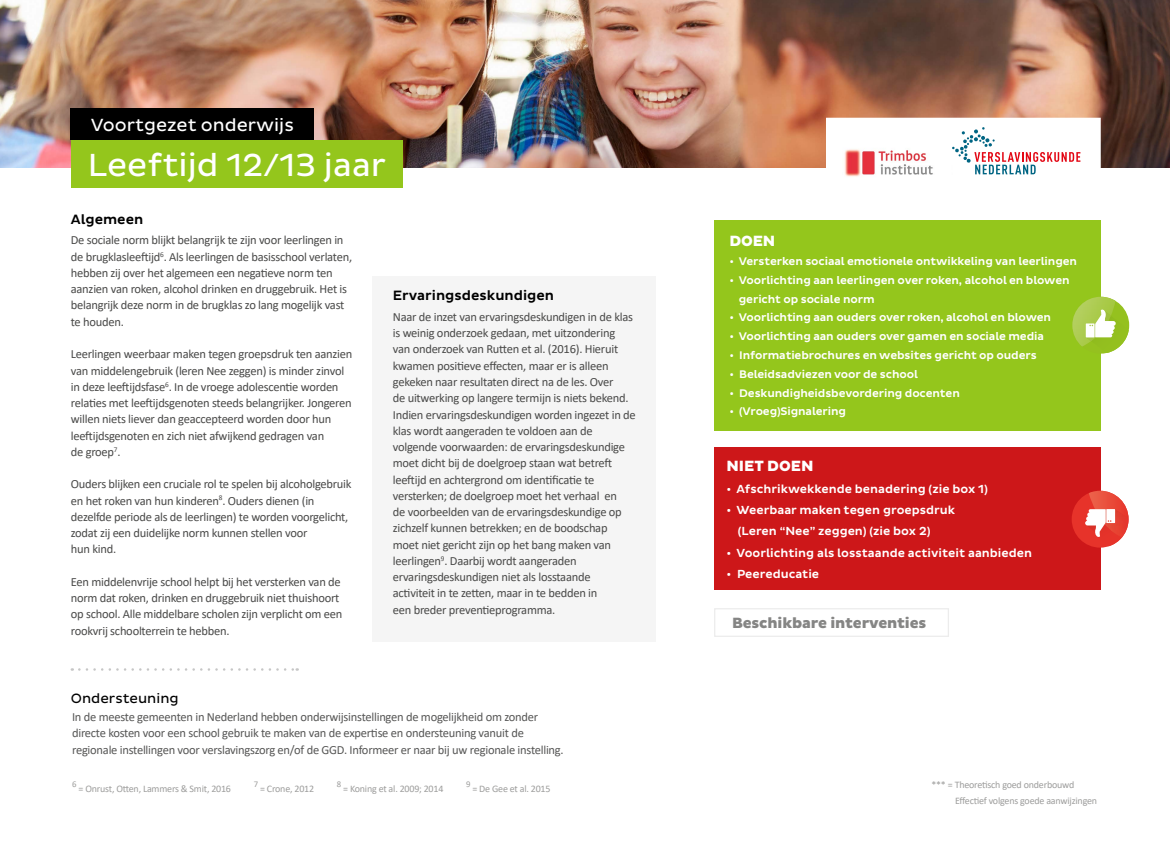
<style>
.page{position:relative;width:1170px;height:851px;background:#fff}
.page>*{position:absolute;margin:0;border:0;box-sizing:border-box;transform-origin:0 0}
.t1{font:32.5px "Pluto Sans";color:#fff}
.t2{font:17.88px "Pluto Sans";color:#fff}
.Doen{font:800 15.12px "Pluto Sans";letter-spacing:-.01em;color:#858584}
.t3{font:800 15.12px "Pluto Sans";color:#fff}
.t4{font:500 13.75px "Pluto Sans";color:#000}
.t5{font:13.75px "Pluto Sans";color:#000}
.t6{font:12.5px/16.2px "Calibri";letter-spacing:-.02em;color:#4a4a49}
.t7{font:12.5px "Calibri";letter-spacing:-.02em;color:#575756}
.Niet_doen{font:500 11.88px "Pluto Sans";color:#fff}
.Doen-2{font:500 11.25px/18.8px "Pluto Sans";letter-spacing:-.01em;color:#fff}
.t8{font:10px "Calibri";letter-spacing:-.02em;color:#9d9d9c}
.t9{font:8.75px "Calibri";color:#9d9d9c}
</style>
<div class="page">
<img style="left:0;top:0;width:1169px;height:167px">
<div style="left:71px;top:140px;width:331px;height:48px;background:#94c61c"></div>
<div style="left:71px;top:109px;width:243px;height:31px;background:#000"></div>
<svg style="left:79px;top:668px;width:219px;height:2px"></svg>
<div style="left:714px;top:447px;width:386px;height:143px;background:#cd1719"></div>
<div style="left:1071px;top:490px;width:57px;height:57px;background:#e7332a;border-radius:50%"></div>
<img style="left:1087px;top:538px;width:34px;height:8px">
<img style="left:1088px;top:490px;width:39px;height:19px">
<img style="left:1114px;top:509px;width:14px;height:28px">
<svg style="left:1085px;top:509px;width:29px;height:28px"></svg>
<div style="left:714px;top:220px;width:386px;height:210px;background:#94c61c"></div>
<div style="left:1072px;top:297px;width:57px;height:56px;background:#95c11f;border-radius:50%"></div>
<img style="left:1106px;top:316px;width:22px;height:37px">
<img style="left:1072px;top:297px;width:43px;height:49px">
<img style="left:1085px;top:337px;width:25px;height:4px">
<svg style="left:1085px;top:309px;width:30px;height:28px"></svg>
<div style="left:372px;top:276px;width:284px;height:366px;background:#f5f5f5"></div>
<div style="left:826px;top:118px;width:273px;height:66px;background:#fff"></div>
<svg style="left:952px;top:127px;width:128px;height:47px"></svg>
<img style="left:844px;top:149px;width:89px;height:28px">
<div style="left:714px;top:608px;width:234px;height:28px;border:1px solid #ececec"></div>
<p class="t2" style="left:91px;top:115px;width:204px">Voortgezet onderwijs</p>
<p class="t1" style="left:88px;top:146px;width:300px">Leeftijd 12/13 jaar</p>
<p class="t4" style="left:71px;top:212px;width:74px">Algemeen</p>
<p class="t6" style="left:71px;top:232px;width:283px">De sociale norm blijkt belangrijk te zijn voor leerlingen in de brugklasleeftijd<sup>6</sup>. Als leerlingen de basisschool verlaten, hebben zij over het algemeen een negatieve norm ten aanzien van roken, alcohol drinken en druggebruik. Het is</p>
<p class="t6" style="left:71px;top:297px;width:275px">belangrijk deze norm in de brugklas zo lang mogelijk vast te houden.</p>
<p class="t6" style="left:71px;top:345px;width:283px">Leerlingen weerbaar maken tegen groepsdruk ten aanzien van middelengebruik (leren Nee zeggen) is minder zinvol in deze leeftijdsfase<sup>6</sup>. In de vroege adolescentie worden relaties met leeftijdsgenoten steeds belangrijker. Jongeren willen niets liever dan geaccepteerd worden door hun leeftijdsgenoten en zich niet afwijkend gedragen van</p>
<p class="t6" style="left:71px;top:443px;width:51px">de groep<sup>7</sup>.</p>
<p class="t6" style="left:71px;top:475px;width:282px">Ouders blijken een cruciale rol te spelen bij alcoholgebruik en het roken van hun kinderen<sup>8</sup>. Ouders dienen (in</p>
<p class="t6" style="left:71px;top:508px;width:279px">dezelfde periode als de leerlingen) te worden voorgelicht, zodat zij een duidelijke norm kunnen stellen voor</p>
<p class="t6" style="left:71px;top:540px;width:47px">hun kind.</p>
<p class="t6" style="left:71px;top:573px;width:273px">Een middelenvrije school helpt bij het versterken van de norm dat roken, drinken en druggebruik niet thuishoort op school. Alle middelbare scholen zijn verplicht om een rookvrij schoolterrein te hebben.</p>
<p class="t5" style="left:71px;top:690px;width:109px">Ondersteuning</p>
<p class="t4" style="left:393px;top:287px;width:163px">Ervaringsdeskundigen</p>
<p class="t6" style="left:393px;top:308px;width:242px">Naar de inzet van ervaringsdeskundigen in de klas is weinig onderzoek gedaan, met uitzondering</p>
<p class="t6" style="left:393px;top:341px;width:227px">van onderzoek van Rutten et al. (2016). Hieruit kwamen positieve effecten, maar er is alleen</p>
<p class="t6" style="left:393px;top:373px;width:222px">gekeken naar resultaten direct na de les. Over</p>
<p class="t6" style="left:393px;top:389px;width:244px">de uitwerking op langere termijn is niets bekend.<br>Indien ervaringsdeskundigen worden ingezet in de klas wordt aangeraden te voldoen aan de</p>
<p class="t6" style="left:393px;top:438px;width:234px">volgende voorwaarden: de ervaringsdeskundige moet dicht bij de doelgroep staan wat betreft leeftijd en achtergrond om identificatie te</p>
<p class="t6" style="left:393px;top:487px;width:226px">versterken; de doelgroep moet het verhaal en</p>
<p class="t6" style="left:393px;top:503px;width:230px">de voorbeelden van de ervaringsdeskundige op zichzelf kunnen betrekken; en de boodschap</p>
<p class="t6" style="left:393px;top:536px;width:220px">moet niet gericht zijn op het bang maken van</p>
<p class="t6" style="left:393px;top:552px;width:185px">leerlingen<sup>9</sup>. Daarbij wordt aangeraden</p>
<p class="t6" style="left:393px;top:568px;width:199px">ervaringsdeskundigen niet als losstaande</p>
<p class="t6" style="left:393px;top:584px;width:206px">activiteit in te zetten, maar in te bedden in</p>
<p class="t6" style="left:393px;top:601px;width:164px">een breder preventieprogramma.</p>
<p class="t7" style="left:72px;top:708px;width:467px">In de meeste gemeenten in Nederland hebben onderwijsinstellingen de mogelijkheid om zonder</p>
<p class="t7" style="left:72px;top:724px;width:453px">directe kosten voor een school gebruik te maken van de expertise en ondersteuning vanuit de</p>
<p class="t7" style="left:72px;top:740px;width:493px">regionale instellingen voor verslavingszorg en/of de GGD. Informeer er naar bij uw regionale instelling.</p>
<p class="t3" style="left:729px;top:232px;width:47px">DOEN</p>
<p class="Doen-2" style="left:729px;top:252px;width:349px">• Versterken sociaal emotionele ontwikkeling van leerlingen</p>
<p class="Doen-2" style="left:738px;top:271px;width:332px;text-indent:-9px">• Voorlichting aan leerlingen over roken, alcohol en blowen gericht op sociale norm</p>
<p class="Doen-2" style="left:729px;top:308px;width:323px">• Voorlichting aan ouders over roken, alcohol en blowen</p>
<p class="Doen-2" style="left:729px;top:327px;width:316px">• Voorlichting aan ouders over gamen en sociale media</p>
<p class="Doen-2" style="left:729px;top:346px;width:309px">• Informatiebrochures en websites gericht op ouders</p>
<p class="Doen-2" style="left:729px;top:365px;width:190px">• Beleidsadviezen voor de school</p>
<p class="Doen-2" style="left:729px;top:383px;width:232px">• Deskundigheidsbevordering docenten</p>
<p class="Doen-2" style="left:729px;top:402px;width:118px">• (Vroeg)Signalering</p>
<p class="t3" style="left:726px;top:457px;width:89px">NIET DOEN</p>
<p class="Niet_doen" style="left:726px;top:481px;width:263px">• Afschrikwekkende benadering (zie box 1)</p>
<p class="Niet_doen" style="left:726px;top:503px;width:230px">• Weerbaar maken tegen groepsdruk</p>
<p class="Niet_doen" style="left:737px;top:524px;width:194px">(Leren “Nee” zeggen) (zie box 2)</p>
<p class="Niet_doen" style="left:726px;top:545px;width:307px">• Voorlichting als losstaande activiteit aanbieden</p>
<p class="Niet_doen" style="left:726px;top:567px;width:94px">• Peereducatie</p>
<p class="Doen" style="left:732px;top:614px;width:196px">Beschikbare interventies</p>
<p class="t9" style="left:72px;top:777px;width:6px">6</p>
<p class="t8" style="left:79px;top:781px;width:154px">= Onrust, Otten, Lammers &amp; Smit, 2016</p>
<p class="t9" style="left:254px;top:777px;width:6px">7</p>
<p class="t8" style="left:260px;top:781px;width:56px">= Crone, 2012</p>
<p class="t9" style="left:337px;top:777px;width:6px">8</p>
<p class="t8" style="left:343px;top:781px;width:102px">= Koning et al. 2009; 2014</p>
<p class="t8" style="left:472px;top:781px;width:80px">= De Gee et al. 2015</p>
<p class="t8" style="left:931px;top:777px;width:144px">*** = Theoretisch goed onderbouwd</p>
<p class="t8" style="left:955px;top:793px;width:143px">Effectief volgens goede aanwijzingen</p>
<p class="t9" style="left:466px;top:777px;width:6px">9</p>
</div>
